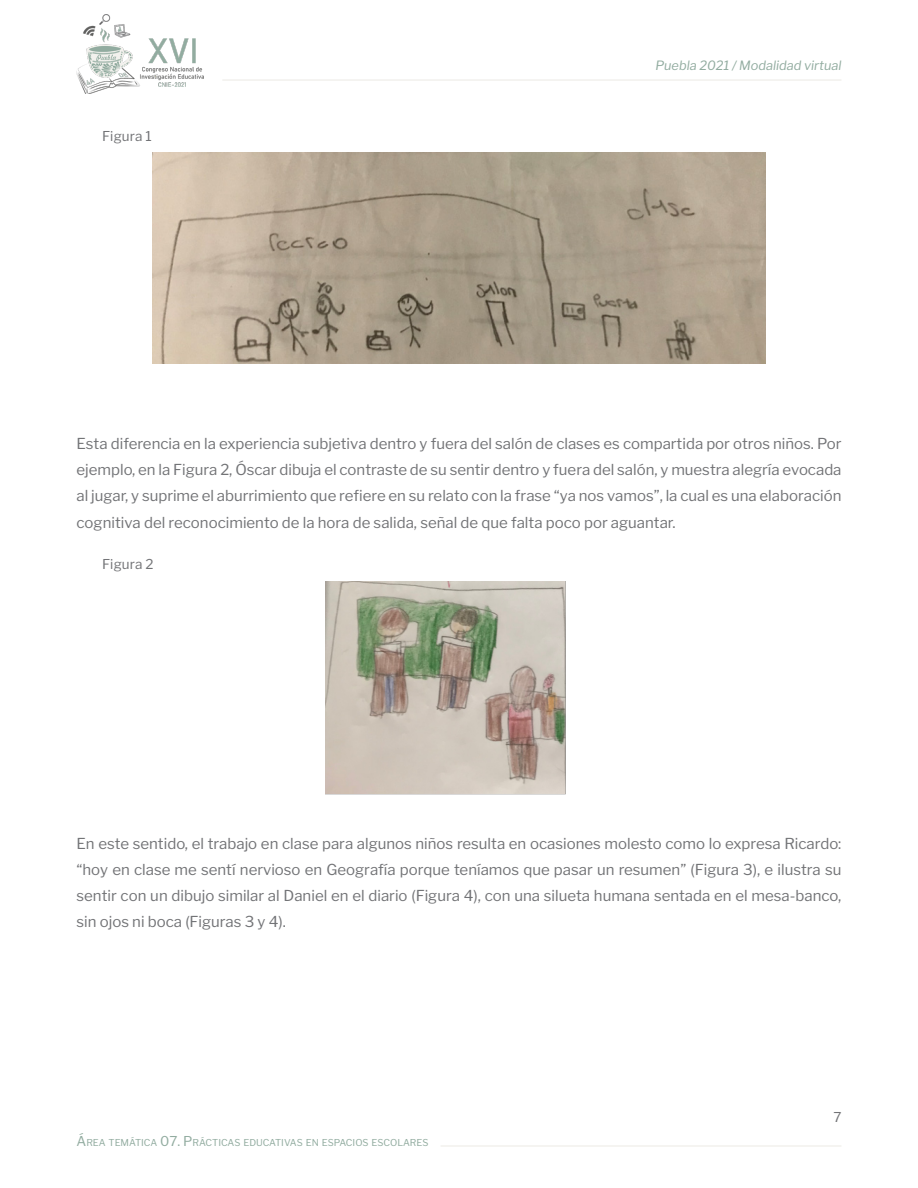
<style>
.page{position:relative;width:918px;height:1188px;background:#fff}
.page>*{position:absolute;margin:0;border:0;box-sizing:border-box;transform-origin:0 0}
.parrafo_general{font:15px/26.5px "Libre Franklin";color:#727376;text-align:justify}
.PIES_DE_IMAGEN{font:13.5px "Libre Franklin";letter-spacing:.01em;color:#727376}
.t1{font:13.5px "Libre Franklin";color:#727376}
.t2{font:italic 12.75px "Libre Franklin";color:#92aca0}
.t3{font:9.45px "Libre Franklin";color:#92aca0}
.s1{font-size:13.5px}
</style>
<div class="page">
<hr style="left:222px;top:79px;width:619px;height:2px;background:#f2f1ed">
<img style="left:77px;top:15px;width:126px;height:79px">
<hr style="left:441px;top:1145px;width:400px;height:2px;background:#f2f1ed">
<img style="left:153px;top:153px;width:612px;height:210px">
<img style="left:326px;top:581px;width:240px;height:214px">
<p class="PIES_DE_IMAGEN" style="left:102px;top:128px;width:51px">Figura 1</p>
<p class="t2" style="left:655px;top:58px;width:187px">Puebla 2021 / Modalidad virtual</p>
<p class="parrafo_general" style="left:77px;top:430px;width:767px">Esta diferencia en la experiencia subjetiva dentro y fuera del salón de clases es compartida por otros niños. Por ejemplo, en la Figura 2, Óscar dibuja el contraste de su sentir dentro y fuera del salón, y muestra alegría evocada al jugar, y suprime el aburrimiento que refiere en su relato con la frase “ya nos vamos”, la cual es una elaboración cognitiva del reconocimiento de la hora de salida, señal de que falta poco por aguantar.</p>
<p class="PIES_DE_IMAGEN" style="left:102px;top:556px;width:53px">Figura 2</p>
<p class="parrafo_general" style="left:77px;top:830px;width:766px">En este sentido, el trabajo en clase para algunos niños resulta en ocasiones molesto como lo expresa Ricardo: “hoy en clase me sentí nervioso en Geografía porque teníamos que pasar un resumen” (Figura 3), e ilustra su sentir con un dibujo similar al Daniel en el diario (Figura 4), con una silueta humana sentada en el mesa-banco, sin ojos ni boca (Figuras 3 y 4).</p>
<p class="t3" style="left:77px;top:1137px;width:354px"><span class="s1">Á</span>REA TEMÁTICA <span class="s1">07. P</span>RÁCTICAS EDUCATIVAS EN ESPACIOS ESCOLARES</p>
<p class="t1" style="left:833px;top:1109px;width:10px">7</p>
</div>
